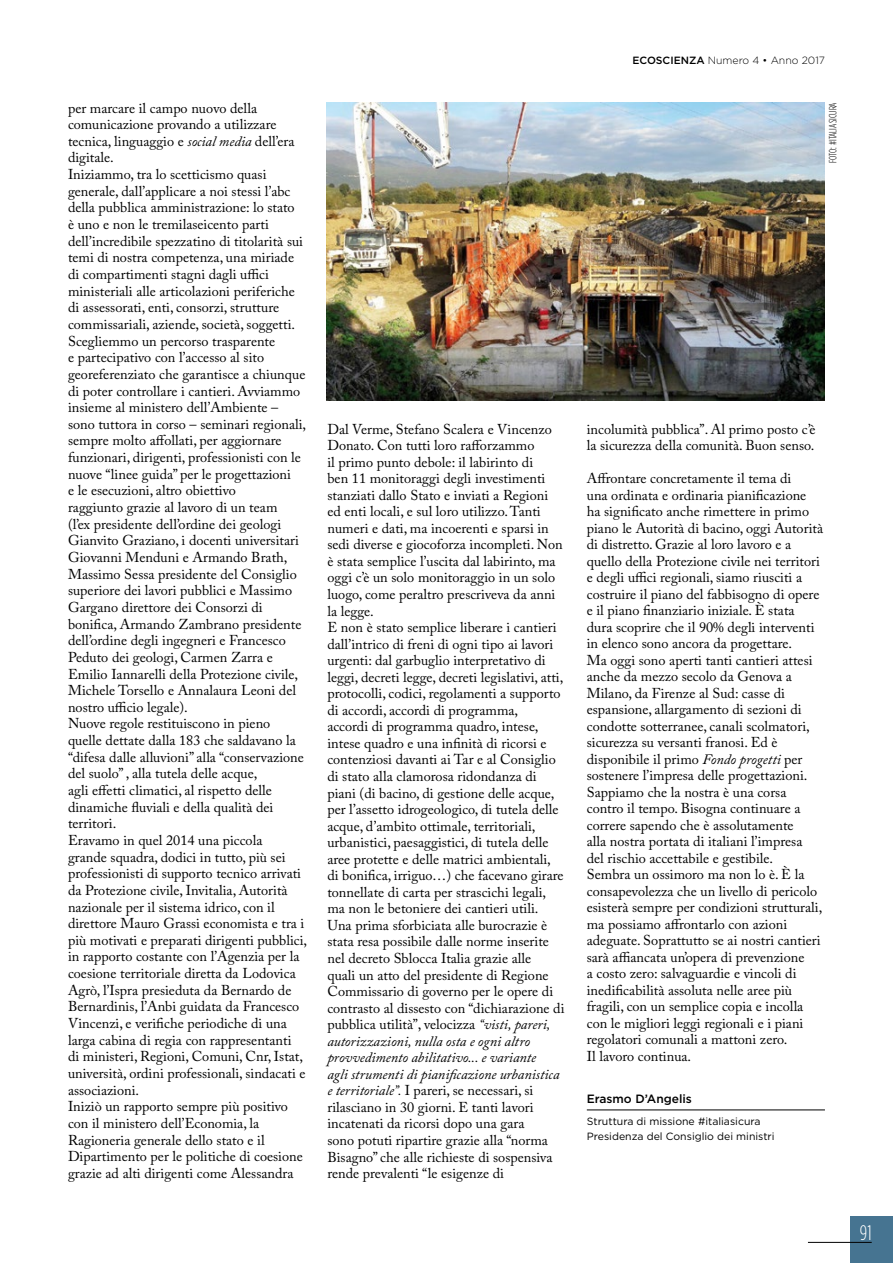
<style>
.page{position:relative;width:893px;height:1263px;background:#fff}
.page>*{position:absolute;margin:0;border:0;box-sizing:border-box;transform-origin:0 0}
.t1{font:300 condensed 21px "Gotham HTF";color:#fff}
.t2{font:14.25px/16.5px "Adobe Caslon Pro";color:#000}
.t3{font:500 12px "Gotham HTF";color:#000}
.t4{font:10.5px/15px "Gotham HTF";color:#000}
.t5{font:300 10.5px "Gotham HTF";color:#000}
.t6{font:300 condensed 10.5px "Gotham HTF";color:#000}
.s1{font-style:italic}
.s2{font-weight:500}
</style>
<div class="page">
<div style="left:850px;top:1216px;width:43px;height:47px;background:#467491"></div>
<hr style="left:808px;top:1242px;width:64px;height:1px;background:#000">
<hr style="left:587px;top:1110px;width:238px;height:1px;background:#000">
<img style="left:327px;top:102px;width:498px;height:299px">
<p class="t2" style="left:68px;top:99px;width:241px">per marcare il campo nuovo della comunicazione provando a utilizzare tecnica, linguaggio e <span class="s1">social media</span> dell’era digitale.<br>Iniziammo, tra lo scetticismo quasi generale, dall’applicare a noi stessi l’abc della pubblica amministrazione: lo stato<br>è uno e non le tremilaseicento parti dell’incredibile spezzatino di titolarità sui temi di nostra competenza, una miriade di compartimenti stagni dagli uffici ministeriali alle articolazioni periferiche di assessorati, enti, consorzi, strutture commissariali, aziende, società, soggetti.<br>Scegliemmo un percorso trasparente<br>e partecipativo con l’accesso al sito georeferenziato che garantisce a chiunque di poter controllare i cantieri. Avviammo insieme al ministero dell’Ambiente – sono tuttora in corso – seminari regionali, sempre molto affollati, per aggiornare funzionari, dirigenti, professionisti con le nuove “linee guida” per le progettazioni<br>e le esecuzioni, altro obiettivo<br>raggiunto grazie al lavoro di un team<br>(l’ex presidente dell’ordine dei geologi Gianvito Graziano, i docenti universitari Giovanni Menduni e Armando Brath, Massimo Sessa presidente del Consiglio superiore dei lavori pubblici e Massimo Gargano direttore dei Consorzi di bonifica, Armando Zambrano presidente dell’ordine degli ingegneri e Francesco Peduto dei geologi, Carmen Zarra e Emilio Iannarelli della Protezione civile, Michele Torsello e Annalaura Leoni del nostro ufficio legale).<br>Nuove regole restituiscono in pieno quelle dettate dalla 183 che saldavano la “difesa dalle alluvioni” alla “conservazione del suolo” , alla tutela delle acque,<br>agli effetti climatici, al rispetto delle dinamiche fluviali e della qualità dei territori.<br>Eravamo in quel 2014 una piccola<br>grande squadra, dodici in tutto, più sei professionisti di supporto tecnico arrivati da Protezione civile, Invitalia, Autorità nazionale per il sistema idrico, con il direttore Mauro Grassi economista e tra i più motivati e preparati dirigenti pubblici, in rapporto costante con l’Agenzia per la coesione territoriale diretta da Lodovica Agrò, l’Ispra presieduta da Bernardo de Bernardinis, l’Anbi guidata da Francesco Vincenzi, e verifiche periodiche di una larga cabina di regia con rappresentanti<br>di ministeri, Regioni, Comuni, Cnr, Istat, università, ordini professionali, sindacati e associazioni.<br>Iniziò un rapporto sempre più positivo con il ministero dell’Economia, la Ragioneria generale dello stato e il Dipartimento per le politiche di coesione grazie ad alti dirigenti come Alessandra</p>
<p class="t5" style="left:632px;top:55px;width:194px"><span class="s2">ECOSCIENZA</span> Numero 4 • Anno 2017</p>
<p class="t6" style="left:827px;top:163px;width:62px;rotate:-90deg">FOTO: #ITALIASICURA</p>
<p class="t2" style="left:327px;top:420px;width:239px">Dal Verme, Stefano Scalera e Vincenzo Donato. Con tutti loro rafforzammo<br>il primo punto debole: il labirinto di<br>ben 11 monitoraggi degli investimenti stanziati dallo Stato e inviati a Regioni ed enti locali, e sul loro utilizzo. Tanti numeri e dati, ma incoerenti e sparsi in sedi diverse e giocoforza incompleti. Non è stata semplice l’uscita dal labirinto, ma oggi c’è un solo monitoraggio in un solo luogo, come peraltro prescriveva da anni la legge.<br>E non è stato semplice liberare i cantieri dall’intrico di freni di ogni tipo ai lavori urgenti: dal garbuglio interpretativo di leggi, decreti legge, decreti legislativi, atti, protocolli, codici, regolamenti a supporto di accordi, accordi di programma,<br>accordi di programma quadro, intese, intese quadro e una infinità di ricorsi e contenziosi davanti ai Tar e al Consiglio di stato alla clamorosa ridondanza di piani (di bacino, di gestione delle acque, per l’assetto idrogeologico, di tutela delle acque, d’ambito ottimale, territoriali, urbanistici, paesaggistici, di tutela delle aree protette e delle matrici ambientali, di bonifica, irriguo…) che facevano girare tonnellate di carta per strascichi legali, ma non le betoniere dei cantieri utili.<br>Una prima sforbiciata alle burocrazie è stata resa possibile dalle norme inserite nel decreto Sblocca Italia grazie alle<br>quali un atto del presidente di Regione Commissario di governo per le opere di contrasto al dissesto con “dichiarazione di pubblica utilità”, velocizza <span class="s1">“visti, pareri, autorizzazioni, nulla osta e ogni altro provvedimento abilitativo... e variante<br>agli strumenti di pianificazione urbanistica e territoriale”.</span> I pareri, se necessari, si rilasciano in 30 giorni. E tanti lavori incatenati da ricorsi dopo una gara<br>sono potuti ripartire grazie alla “norma Bisagno” che alle richieste di sospensiva rende prevalenti “le esigenze di</p>
<p class="t2" style="left:587px;top:420px;width:230px">incolumità pubblica”. Al primo posto c’è la sicurezza della comunità. Buon senso.</p>
<p class="t2" style="left:587px;top:470px;width:238px">Affrontare concretamente il tema di<br>una ordinata e ordinaria pianificazione ha significato anche rimettere in primo piano le Autorità di bacino, oggi Autorità di distretto. Grazie al loro lavoro e a quello della Protezione civile nei territori e degli uffici regionali, siamo riusciti a costruire il piano del fabbisogno di opere e il piano finanziario iniziale. È stata dura scoprire che il 90% degli interventi in elenco sono ancora da progettare.<br>Ma oggi sono aperti tanti cantieri attesi anche da mezzo secolo da Genova a Milano, da Firenze al Sud: casse di espansione, allargamento di sezioni di condotte sotterranee, canali scolmatori, sicurezza su versanti franosi. Ed è disponibile il primo <span class="s1">Fondo progetti</span> per sostenere l’impresa delle progettazioni.<br>Sappiamo che la nostra è una corsa contro il tempo. Bisogna continuare a correre sapendo che è assolutamente<br>alla nostra portata di italiani l’impresa<br>del rischio accettabile e gestibile.<br>Sembra un ossimoro ma non lo è. È la consapevolezza che un livello di pericolo esisterà sempre per condizioni strutturali, ma possiamo affrontarlo con azioni adeguate. Soprattutto se ai nostri cantieri sarà affiancata un’opera di prevenzione<br>a costo zero: salvaguardie e vincoli di inedificabilità assoluta nelle aree più fragili, con un semplice copia e incolla con le migliori leggi regionali e i piani regolatori comunali a mattoni zero.<br>Il lavoro continua.</p>
<p class="t3" style="left:587px;top:1092px;width:107px">Erasmo D’Angelis</p>
<p class="t4" style="left:587px;top:1113px;width:189px">Struttura di missione #italiasicura<br>Presidenza del Consiglio dei ministri</p>
<h1 class="t1" style="left:860px;top:1221px;width:13px">91</h1>
</div>
